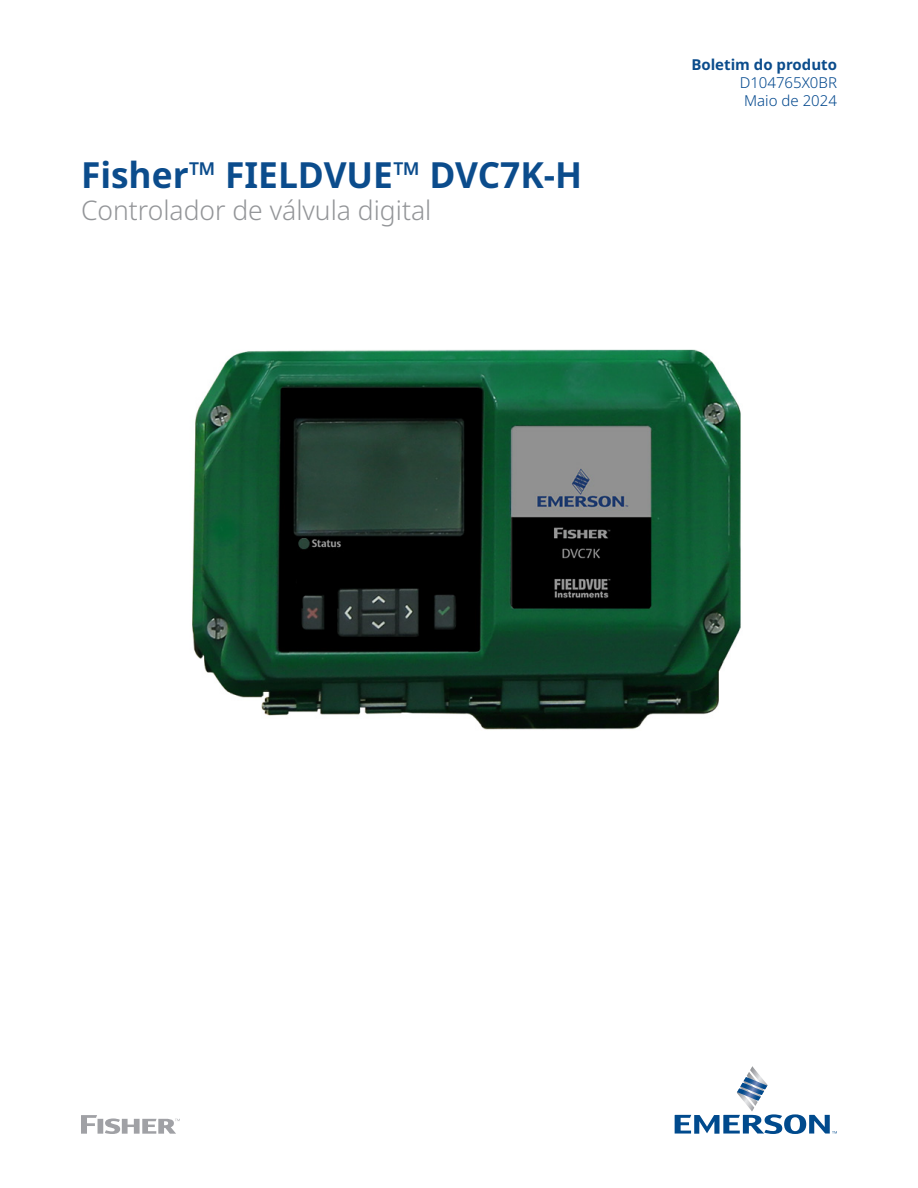
<style>
.page{position:relative;width:918px;height:1188px;background:#fff}
.page>*{position:absolute;margin:0;border:0;box-sizing:border-box;transform-origin:0 0}
._02_Document_title{font:700 36px "Noto Sans";color:#0b4c8c}
._02_Document_title-2{font:300 27px "Noto Sans";color:#939598}
._07_FP_Document_number{font:300 15px "Noto Sans";color:#01478d}
._07_FP_Document_type_right_aligned{font:700 15px "Noto Sans";color:#0b4c8c}
</style>
<div class="page">
<svg style="left:675px;top:1066px;width:162px;height:68px"></svg>
<svg style="left:81px;top:1115px;width:99px;height:19px"></svg>
<img style="left:192px;top:349px;width:549px;height:381px">
<p class="_02_Document_title" style="left:81px;top:154px;width:503px">Fisher™ FIELDVUE™ DVC7K-H</p>
<p class="_02_Document_title-2" style="left:81px;top:195px;width:352px">Controlador de válvula digital</p>
<p class="_07_FP_Document_type_right_aligned" style="left:691px;top:56px;width:147px">Boletim do produto</p>
<p class="_07_FP_Document_number" style="left:740px;top:74px;width:99px">D104765X0BR</p>
<p class="_07_FP_Document_number" style="left:744px;top:92px;width:94px">Maio de 2024</p>
</div>
